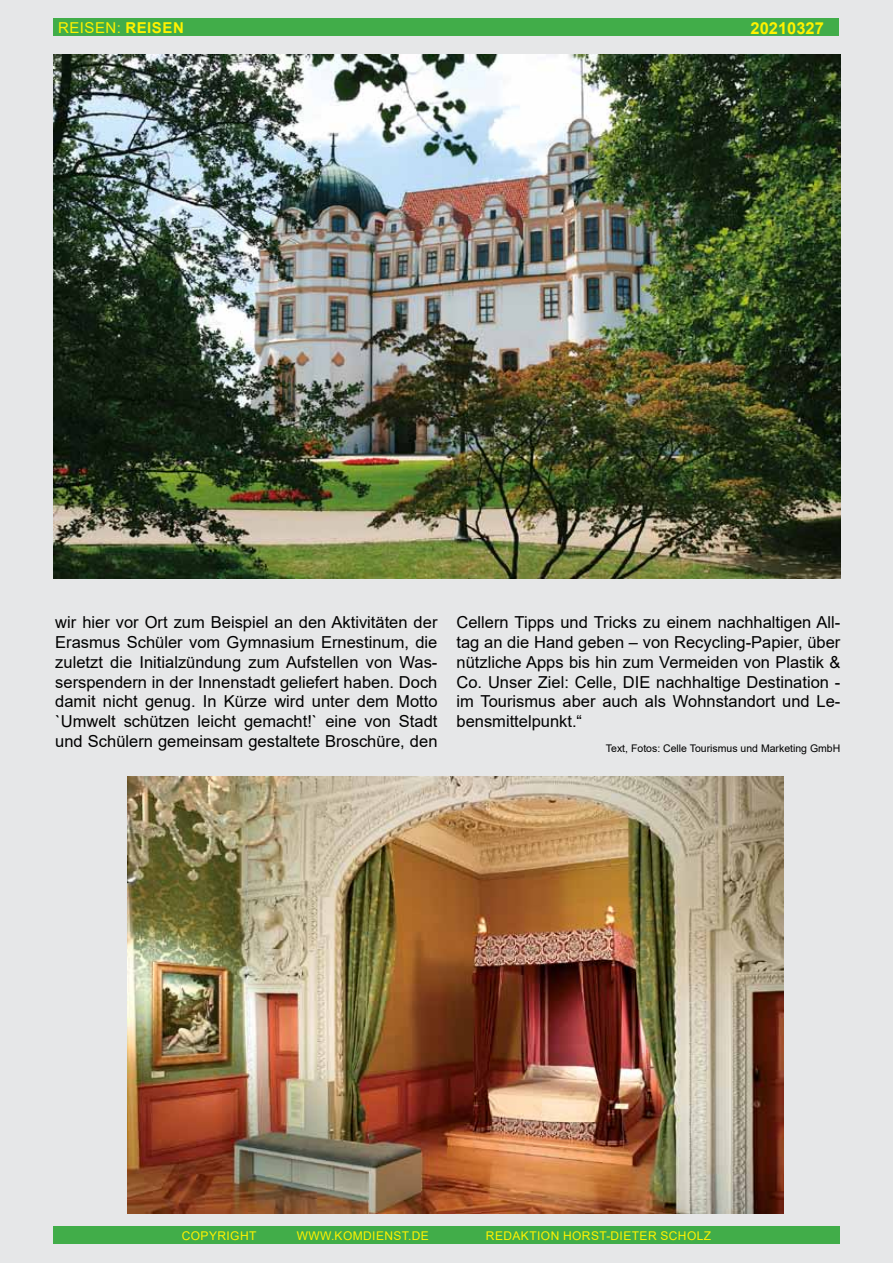
<style>
.page{position:relative;width:893px;height:1263px;background:#e6e7e8}
.page>*{position:absolute;margin:0;border:0;box-sizing:border-box;transform-origin:0 0}
.t1{font:16.5px/19.8px "Arial";color:#000;text-align:justify}
.t2{font:700 16.5px "Arial";color:#fff200}
.t3{font:15px "Arial";letter-spacing:.035em;color:#fff200}
.t4{font:12px "Arial";letter-spacing:.035em;color:#fff200}
.t5{font:10.5px "Arial";color:#000}
.s1{font-weight:700}
</style>
<div class="page">
<div style="left:54px;top:18px;width:785px;height:18px;background:#41ad49"></div>
<div style="left:53px;top:1226px;width:787px;height:18px;background:#41ad49"></div>
<img style="left:54px;top:54px;width:786px;height:524px">
<img style="left:128px;top:776px;width:656px;height:437px">
<p class="t3" style="left:58px;top:17px;width:127px">Reisen: <span class="s1">REISEN</span></p>
<p class="t2" style="left:750px;top:16px;width:75px">20210327</p>
<p class="t1" style="left:55px;top:612px;width:384px">wir hier vor Ort zum Beispiel an den Aktivitäten der Erasmus Schüler vom Gymnasium Ernestinum, die zuletzt die Initialzündung zum Aufstellen von Was&shy;serspendern in der I nnenstadt geliefert haben. Doch damit nicht genug. I n Kürze wird unter dem Motto `Umwelt schützen leicht gemacht!` eine von Stadt und Schülern gemeinsam gestaltete Broschüre, den</p>
<p class="t1" style="left:456px;top:612px;width:385px">Cellern Tipps und Tricks zu einem nachhaltigen All&shy;tag an die Hand geben – von Recycling-Papier, über nützliche Apps bis hin zum Vermeiden von Plastik &amp; Co. Unser Ziel: Celle, DIE nachhaltige Destination - im Tourismus aber auch als Wohnstandort und Le&shy;bensmittelpunkt.“</p>
<p class="t5" style="left:606px;top:741px;width:236px">Text, Fotos: Celle Tourismus und Marketing GmbH</p>
<p class="t4" style="left:182px;top:1227px;width:76px">Copyright</p>
<p class="t4" style="left:297px;top:1227px;width:134px">www.komdienst.de</p>
<p class="t4" style="left:486px;top:1227px;width:227px">Redaktion Horst-Dieter Scholz</p>
</div>
